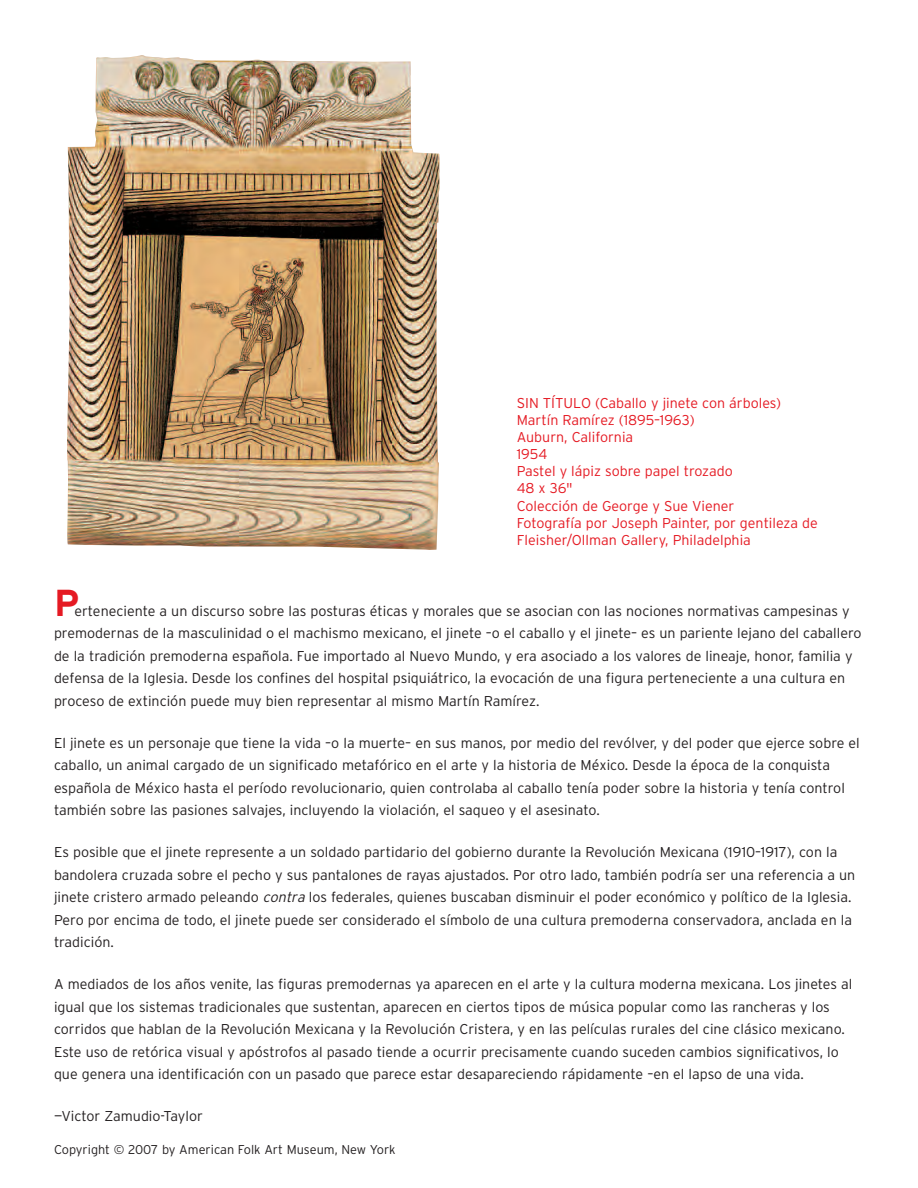
<style>
.page{position:relative;width:918px;height:1188px;background:#fff}
.page>*{position:absolute;margin:0;border:0;box-sizing:border-box;transform-origin:0 0}
.t1{font:700 37.5px "Interstate";color:#e51a23}
.t2{font:300 14.25px/22.5px "Interstate";color:#231f20}
.t3{font:300 14.25px/17.1px "Interstate";color:#e51a23}
.t4{font:300 12.75px "Interstate";color:#231f20}
.s1{font-style:italic}
</style>
<div class="page">
<img style="left:67px;top:55px;width:373px;height:495px">
<p class="t3" style="left:517px;top:395px;width:303px">SIN TÍTULO (Caballo y jinete con árboles)<br>Martín Ramírez (1895–1963)<br>Auburn, California<br>1954<br>Pastel y lápiz sobre papel trozado<br>48 x 36"<br>Colección de George y Sue Viener<br>Fotografía por Joseph Painter, por gentileza de<br>Fleisher/Ollman Gallery, Philadelphia</p>
<h1 class="t1" style="left:54px;top:581px;width:27px">P</h1>
<p class="t2" style="left:54px;top:599px;width:809px;text-indent:20px">erteneciente a un discurso sobre las posturas éticas y morales que se asocian con las nociones normativas campesinas y premodernas de la masculinidad o el machismo mexicano, el jinete –o el caballo y el jinete– es un pariente lejano del caballero de la tradición premoderna española. Fue importado al Nuevo Mundo, y era asociado a los valores de lineaje, honor, familia y defensa de la Iglesia. Desde los confines del hospital psiquiátrico, la evocación de una figura perteneciente a una cultura en proceso de extinción puede muy bien representar al mismo Martín Ramírez.</p>
<p class="t2" style="left:54px;top:731px;width:807px">El jinete es un personaje que tiene la vida –o la muerte– en sus manos, por medio del revólver, y del poder que ejerce sobre el caballo, un animal cargado de un significado metafórico en el arte y la historia de México. Desde la época de la conquista española de México hasta el período revolucionario, quien controlaba al caballo tenía poder sobre la historia y tenía control también sobre las pasiones salvajes, incluyendo la violación, el saqueo y el asesinato.</p>
<p class="t2" style="left:54px;top:841px;width:803px">Es posible que el jinete represente a un soldado partidario del gobierno durante la Revolución Mexicana (1910–1917), con la bandolera cruzada sobre el pecho y sus pantalones de rayas ajustados. Por otro lado, también podría ser una referencia a un jinete cristero armado peleando <span class="s1">contra</span> los federales, quienes buscaban disminuir el poder económico y político de la Iglesia.<br>Pero por encima de todo, el jinete puede ser considerado el símbolo de una cultura premoderna conservadora, anclada en la tradición.</p>
<p class="t2" style="left:54px;top:973px;width:800px">A mediados de los años venite, las figuras premodernas ya aparecen en el arte y la cultura moderna mexicana. Los jinetes al igual que los sistemas tradicionales que sustentan, aparecen en ciertos tipos de música popular como las rancheras y los corridos que hablan de la Revolución Mexicana y la Revolución Cristera, y en las películas rurales del cine clásico mexicano.<br>Este uso de retórica visual y apóstrofos al pasado tiende a ocurrir precisamente cuando suceden cambios significativos, lo que genera una identificación con un pasado que parece estar desapareciendo rápidamente –en el lapso de una vida.</p>
<p class="t2" style="left:54px;top:1105px;width:150px">—Victor Zamudio-Taylor</p>
<p class="t4" style="left:54px;top:1142px;width:343px">Copyright © 2007 by American Folk Art Museum, New York</p>
</div>
